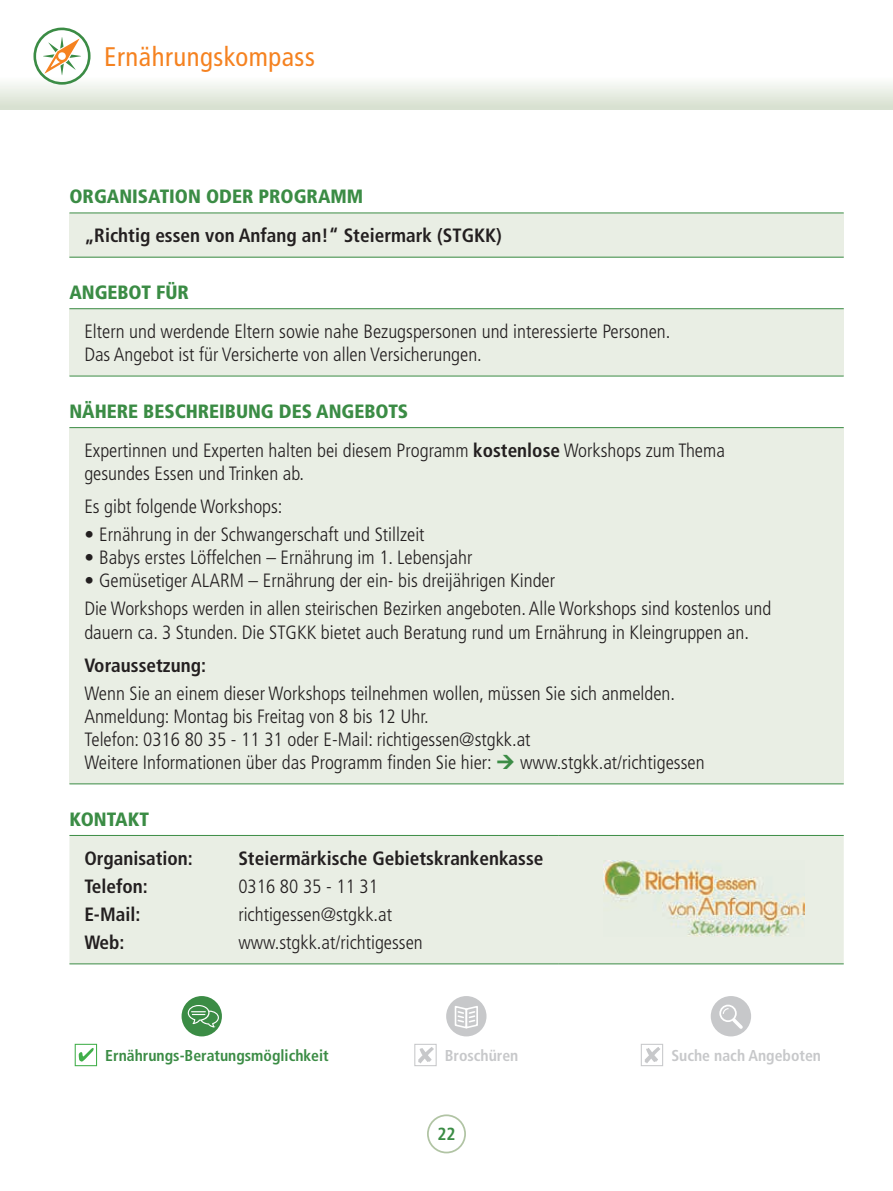
<style>
.page{position:relative;width:893px;height:1191px;background:#fff}
.page>*{position:absolute;margin:0;border:0;box-sizing:border-box;transform-origin:0 0}
.t1{font:condensed 26.95px "Frutiger";letter-spacing:.02em;color:#f58220}
.t2{font:300 condensed 19.25px/23.1px "Frutiger";color:#231f20}
.t3{font:700 condensed 19.25px "Frutiger";color:#231f20}
.t4{font:900 condensed 19.25px "Frutiger";color:#3b8c45}
.t5{font:700 condensed 17.5px "Frutiger";color:#3b8c45}
.t6{font:700 condensed 15.75px "Frutiger";color:#3b8c45}
.t7{font:700 condensed 15.75px "Frutiger";color:#c7c8ca}
.s1{font-weight:900;color:#3b8c45}
.s2{font-weight:700}
</style>
<div class="page">
<div style="left:0;top:55px;width:893px;height:54px;background:linear-gradient(to bottom,#fff,#dce4d6)"></div>
<div style="left:427px;top:1114px;width:39px;height:39px;border:2px solid #b1c4a4;border-radius:50%"></div>
<svg style="left:33px;top:27px;width:58px;height:58px"></svg>
<div style="left:69px;top:213px;width:775px;height:44px;background:#e9eee4"></div>
<hr style="left:69px;top:213px;width:775px;height:1px;background:#3b8c45">
<hr style="left:69px;top:257px;width:775px;height:1px;background:#3b8c45">
<div style="left:69px;top:309px;width:775px;height:67px;background:#e9eee4"></div>
<hr style="left:69px;top:308px;width:775px;height:1px;background:#3b8c45">
<hr style="left:69px;top:376px;width:775px;height:1px;background:#3b8c45">
<div style="left:69px;top:427px;width:775px;height:357px;background:#e9eee4"></div>
<hr style="left:69px;top:427px;width:775px;height:1px;background:#3b8c45">
<hr style="left:69px;top:783px;width:775px;height:1px;background:#3b8c45">
<div style="left:69px;top:836px;width:775px;height:127px;background:#e9eee4"></div>
<hr style="left:69px;top:835px;width:489px;height:1px;background:#3b8c45">
<hr style="left:558px;top:835px;width:286px;height:1px;background:#3b8c45">
<hr style="left:69px;top:963px;width:489px;height:1px;background:#3b8c45">
<hr style="left:558px;top:963px;width:286px;height:1px;background:#3b8c45">
<img style="left:604px;top:860px;width:201px;height:76px">
<div style="left:182px;top:996px;width:40px;height:40px;background:#3b8c45;border-radius:50%"></div>
<svg style="left:188px;top:1005px;width:31px;height:22px"></svg>
<div style="left:75px;top:1043px;width:22px;height:23px;border:1px solid #40ae49"></div>
<svg style="left:79px;top:1048px;width:15px;height:13px"></svg>
<div style="left:446px;top:996px;width:40px;height:40px;background:#c7c8ca;border-radius:50%"></div>
<svg style="left:454px;top:1006px;width:24px;height:23px"></svg>
<svg style="left:418px;top:1047px;width:16px;height:16px"></svg>
<div style="left:414px;top:1043px;width:23px;height:23px;border:1px solid #c7c8ca"></div>
<div style="left:711px;top:996px;width:40px;height:40px;background:#c7c8ca;border-radius:50%"></div>
<div style="left:719px;top:1004px;width:18px;height:18px;border:2px solid #fff;border-radius:50%"></div>
<svg style="left:722px;top:1007px;width:24px;height:25px"></svg>
<svg style="left:645px;top:1047px;width:15px;height:16px"></svg>
<div style="left:641px;top:1043px;width:22px;height:23px;border:1px solid #c7c8ca"></div>
<h1 class="t1" style="left:104px;top:41px;width:212px">Ernährungskompass</h1>
<p class="t4" style="left:69px;top:185px;width:295px">ORGANISATION ODER PROGRAMM</p>
<p class="t3" style="left:84px;top:224px;width:419px">„Richtig essen von Anfang an!“ Steiermark (STGKK)</p>
<p class="t4" style="left:69px;top:280px;width:121px">ANGEBOT FÜR</p>
<p class="t2" style="left:84px;top:320px;width:588px">Eltern und werdende Eltern sowie nahe Bezugspersonen und interessierte Personen.<br>Das Angebot ist für Versicherte von allen Versicherungen.</p>
<p class="t2" style="left:84px;top:392px;width:642px;line-height:39.2px;text-indent:-15px"><span class="s1">NÄHERE BESCHREIBUNG DES ANGEBOTS<br></span>Expertinnen und Experten halten bei diesem Programm <span class="s2">kostenlose</span> Workshops zum Thema</p>
<p class="t2" style="left:84px;top:457px;width:221px;line-height:33.1px">gesundes Essen und Trinken ab.<br>Es gibt folgende Workshops:</p>
<p class="t2" style="left:84px;top:523px;width:342px">• Ernährung in der Schwangerschaft und Stillzeit</p>
<p class="t2" style="left:84px;top:546px;width:390px">• Babys erstes Löffelchen – Ernährung im 1. Lebensjahr</p>
<p class="t2" style="left:84px;top:567px;width:688px;line-height:28px">• Gemüsetiger ALARM – Ernährung der ein- bis dreijährigen Kinder<br>Die Workshops werden in allen steirischen Bezirken angeboten. Alle Workshops sind kostenlos und</p>
<p class="t2" style="left:84px;top:620px;width:666px">dauern ca. 3 Stunden. Die STGKK bietet auch Beratung rund um Ernährung in Kleingruppen an.</p>
<p class="t3" style="left:84px;top:653px;width:123px">Voraussetzung:</p>
<p class="t2" style="left:84px;top:681px;width:592px">Wenn Sie an einem dieser Workshops teilnehmen wollen, müssen Sie sich anmelden.<br>Anmeldung: Montag bis Freitag von 8 bis 12 Uhr.<br>Telefon: 0316 80 35 - 11 31 oder E-Mail: richtigessen@stgkk.at<br>Weitere Informationen über das Programm finden Sie hier:</p>
<p class="t2" style="left:520px;top:751px;width:186px">www.stgkk.at/richtigessen</p>
<p class="t4" style="left:69px;top:807px;width:81px">KONTAKT</p>
<p class="t3" style="left:84px;top:846px;width:110px">Organisation:</p>
<p class="t3" style="left:238px;top:846px;width:307px">Steiermärkische Gebietskrankenkasse</p>
<p class="t3" style="left:84px;top:874px;width:65px">Telefon:</p>
<p class="t2" style="left:238px;top:875px;width:141px">0316 80 35 - 11 31</p>
<p class="t3" style="left:84px;top:902px;width:58px">E-Mail:</p>
<p class="t2" style="left:238px;top:903px;width:155px">richtigessen@stgkk.at</p>
<p class="t3" style="left:84px;top:931px;width:42px">Web:</p>
<p class="t2" style="left:238px;top:931px;width:186px">www.stgkk.at/richtigessen</p>
<p class="t6" style="left:105px;top:1046px;width:225px">Ernährungs-Beratungsmöglichkeit</p>
<p class="t7" style="left:445px;top:1046px;width:75px">Broschüren</p>
<p class="t7" style="left:671px;top:1046px;width:151px">Suche nach Angeboten</p>
<p class="t5" style="left:437px;top:1123px;width:20px">22</p>
</div>
